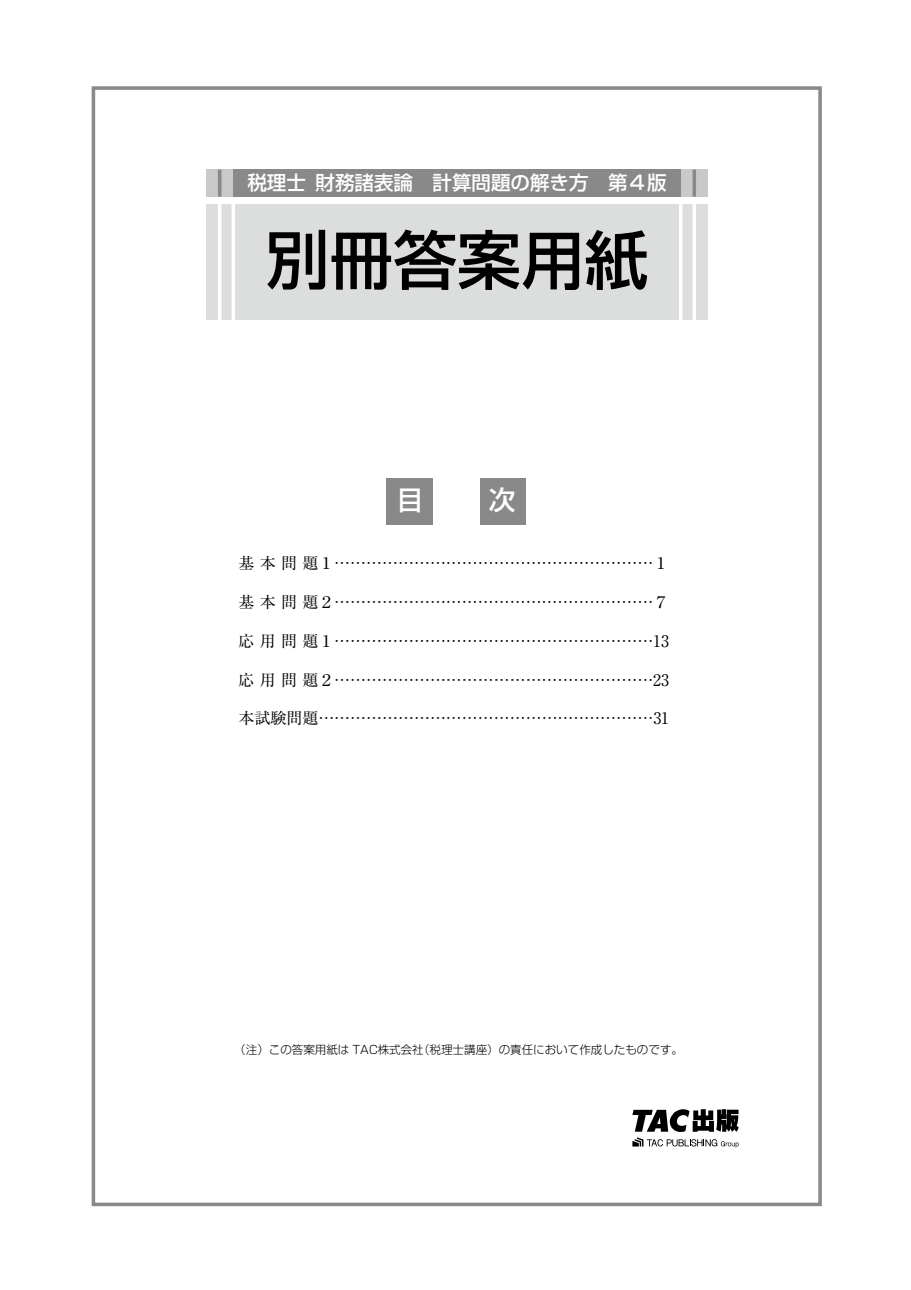
<style>
.page{position:relative;width:911px;height:1290px;background:#fff}
.page>*{position:absolute;margin:0;border:0;box-sizing:border-box;transform-origin:0 0}
.t1{font:500 63.75px "Shin Go Pro";color:#000}
.t2{font:500 26.62px "Shin Go Pro";color:#fff}
.t3{font:500 19.5px "Shin Go Pro";color:#fff}
.t4{font:16px "Ryumin Pro";letter-spacing:.335em;color:#000}
.t5{font:300 11.5px "Shin Go Pro";color:#000}
</style>
<div class="page">
<div style="left:92px;top:86px;width:730px;height:1120px;border:4px solid #898989"></div>
<div style="left:206px;top:170px;width:502px;height:27px;background:#c9c9ca"></div>
<div style="left:233px;top:170px;width:447px;height:27px;background:#898989"></div>
<hr style="left:218px;top:170px;width:3px;height:27px;background:#898989">
<svg style="left:692px;top:170px;width:4px;height:27px"></svg>
<div style="left:206px;top:204px;width:502px;height:116px;background:#dcdddd"></div>
<svg style="left:231px;top:204px;width:4px;height:116px"></svg>
<hr style="left:218px;top:204px;width:3px;height:116px;background:#fff">
<hr style="left:679px;top:204px;width:3px;height:116px;background:#fff">
<svg style="left:692px;top:204px;width:4px;height:116px"></svg>
<div style="left:479px;top:478px;width:46px;height:46px;background:#898989"></div>
<div style="left:387px;top:478px;width:46px;height:46px;background:#898989"></div>
<svg style="left:632px;top:1109px;width:106px;height:38px"></svg>
<p class="t3" style="left:247px;top:167px;width:420px">税理士財務諸表論　計算問題の解き方　第４版</p>
<h1 class="t1" style="left:265px;top:208px;width:384px">別冊答案用紙</h1>
<h2 class="t2" style="left:397px;top:478px;width:28px">目</h2>
<h2 class="t2" style="left:489px;top:478px;width:28px">次</h2>
<p class="t4" style="left:239px;top:550px;width:432px">基本問題１……………………………………………………１</p>
<p class="t4" style="left:239px;top:589px;width:432px">基本問題２……………………………………………………７</p>
<p class="t4" style="left:239px;top:628px;width:432px">応用問題１……………………………………………………13</p>
<p class="t4" style="left:239px;top:667px;width:432px">応用問題２……………………………………………………23</p>
<p class="t4" style="left:239px;top:706px;width:432px">本試験問題………………………………………………………31</p>
<p class="t5" style="left:234px;top:1040px;width:450px">（注）この答案用紙は TAC株式会社（税理士講座）の責任において作成したものです。</p>
</div>
